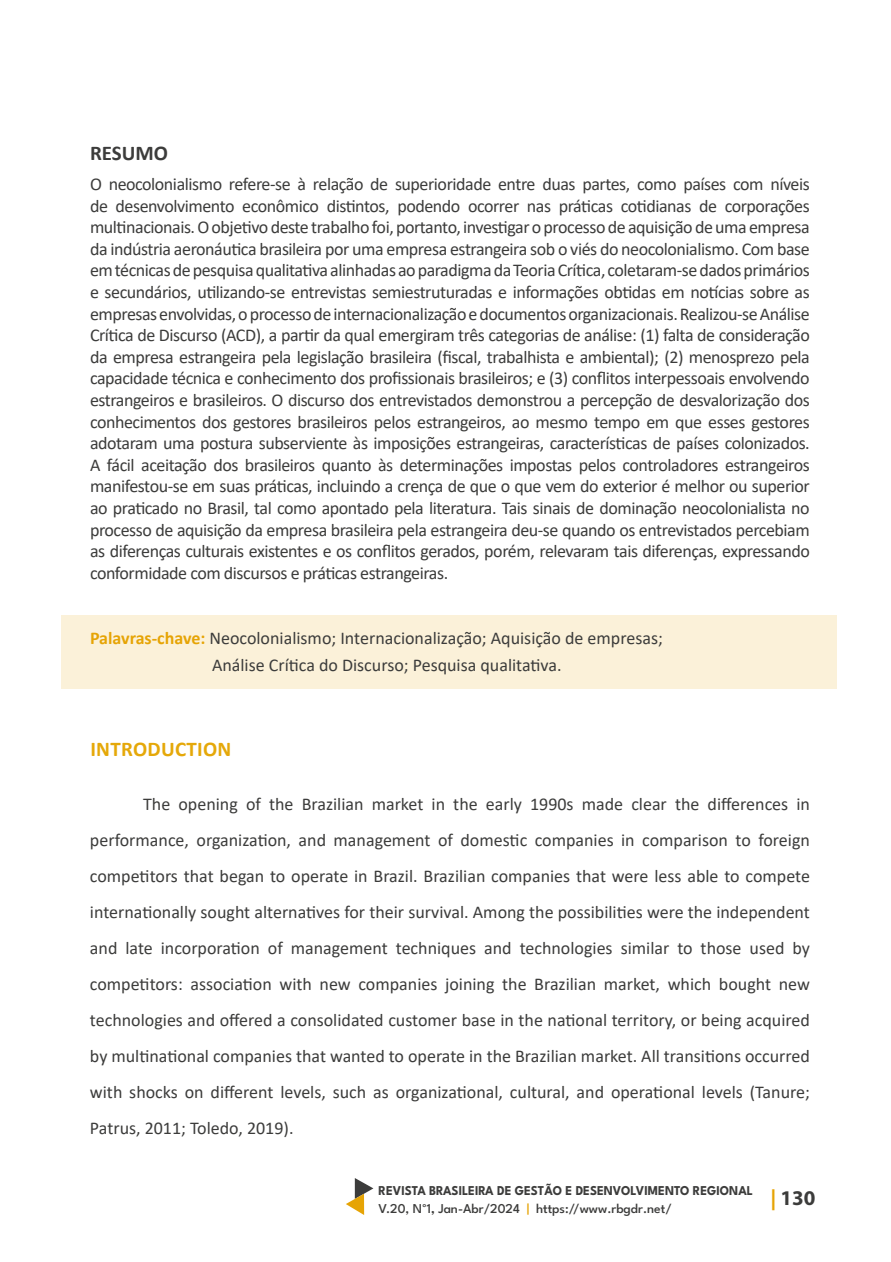
<style>
.page{position:relative;width:891px;height:1262px;background:#fff}
.page>*{position:absolute;margin:0;border:0;box-sizing:border-box;transform-origin:0 0}
.t1{font:700 21px "Calibri";letter-spacing:.015em;color:#e5a809}
.t2{font:700 21px "Calibri";color:#3c3c3b}
.t3{font:700 21px "Myriad Pro";color:#3c3c3b}
.t4{font:18px/21.6px "Calibri";color:#3c3c3b;text-align:justify}
.t5{font:700 13.5px/18px "League Spartan";color:#3c3c3b;scale:.94 1}
.s1{font-weight:700;color:#e6a405}
.s2{font-weight:500}
.s3{font-family:"Calibri";font-weight:400}
.s4{font-weight:600}
.s5{font-weight:500;color:#e6a405}
.s6{color:#e6a405}
</style>
<div class="page">
<div style="left:61px;top:615px;width:776px;height:73px;background:#fbf1d9"></div>
<svg style="left:346px;top:1178px;width:27px;height:37px"></svg>
<p class="t2" style="left:90px;top:138px;width:80px">RESUMO</p>
<p class="t4" style="left:90px;top:173px;width:721px">O neocolonialismo refere-se à relação de superioridade entre duas partes, como países com níveis de desenvolvimento econômico distintos, podendo ocorrer nas práticas cotidianas de corporações multinacionais. O objetivo deste trabalho foi, portanto, investigar o processo de aquisição de uma empresa da indústria aeronáutica brasileira por uma empresa estrangeira sob o viés do neocolonialismo. Com base em técnicas de pesquisa qualitativa alinhadas ao paradigma da Teoria Crítica, coletaram-se dados primários e secundários, utilizando-se entrevistas semiestruturadas e informações obtidas em notícias sobre as empresas envolvidas, o processo de internacionalização e documentos organizacionais. Realizou-se Análise Crítica de Discurso (ACD), a partir da qual emergiram três categorias de análise: (1) falta de consideração da empresa estrangeira pela legislação brasileira (fiscal, trabalhista e ambiental); (2) menosprezo pela capacidade técnica e conhecimento dos profissionais brasileiros; e (3) conflitos interpessoais envolvendo estrangeiros e brasileiros. O discurso dos entrevistados demonstrou a percepção de desvalorização dos conhecimentos dos gestores brasileiros pelos estrangeiros, ao mesmo tempo em que esses gestores adotaram uma postura subserviente às imposições estrangeiras, características de países colonizados.<br>A fácil aceitação dos brasileiros quanto às determinações impostas pelos controladores estrangeiros manifestou-se em suas práticas, incluindo a crença de que o que vem do exterior é melhor ou superior ao praticado no Brasil, tal como apontado pela literatura. Tais sinais de dominação neocolonialista no processo de aquisição da empresa brasileira pela estrangeira deu-se quando os entrevistados percebiam as diferenças culturais existentes e os conflitos gerados, porém, relevaram tais diferenças, expressando conformidade com discursos e práticas estrangeiras.</p>
<p class="t4" style="left:212px;top:624px;width:452px;line-height:27px;text-indent:-122px"><span class="s1">Palavras-chave:</span> Neocolonialismo; Internacionalização; Aquisição de empresas;<br>Análise Crítica do Discurso; Pesquisa qualitativa.</p>
<p class="t1" style="left:90px;top:734px;width:143px">INTRODUCTION</p>
<p class="t4" style="left:90px;top:786px;width:722px;line-height:36px;text-indent:53px">The opening of the Brazilian market in the early 1990s made clear the differences in performance, organization, and management of domestic companies in comparison to foreign competitors that began to operate in Brazil. Brazilian companies that were less able to compete internationally sought alternatives for their survival. Among the possibilities were the independent and late incorporation of management techniques and technologies similar to those used by competitors: association with new companies joining the Brazilian market, which bought new technologies and offered a consolidated customer base in the national territory, or being acquired by multinational companies that wanted to operate in the Brazilian market. All transitions occurred with shocks on different levels, such as organizational, cultural, and operational levels (Tanure; Patrus, 2011; Toledo, 2019).</p>
<p class="t5" style="left:379px;top:1180px;width:400px">REVISTA BRASILEIRA DE GESTÃO E DESENVOLVIMENTO REGIONAL<br><span class="s2">V.20, N</span><span class="s3">°</span><span class="s2">1</span><span class="s4">,</span> <span class="s2">Jan-Abr/2024</span> <span class="s5">|</span> <span class="s2">https://www.rbgdr.net/</span></p>
<p class="t3" style="left:770px;top:1184px;width:47px"><span class="s6">|</span> 130</p>
</div>
